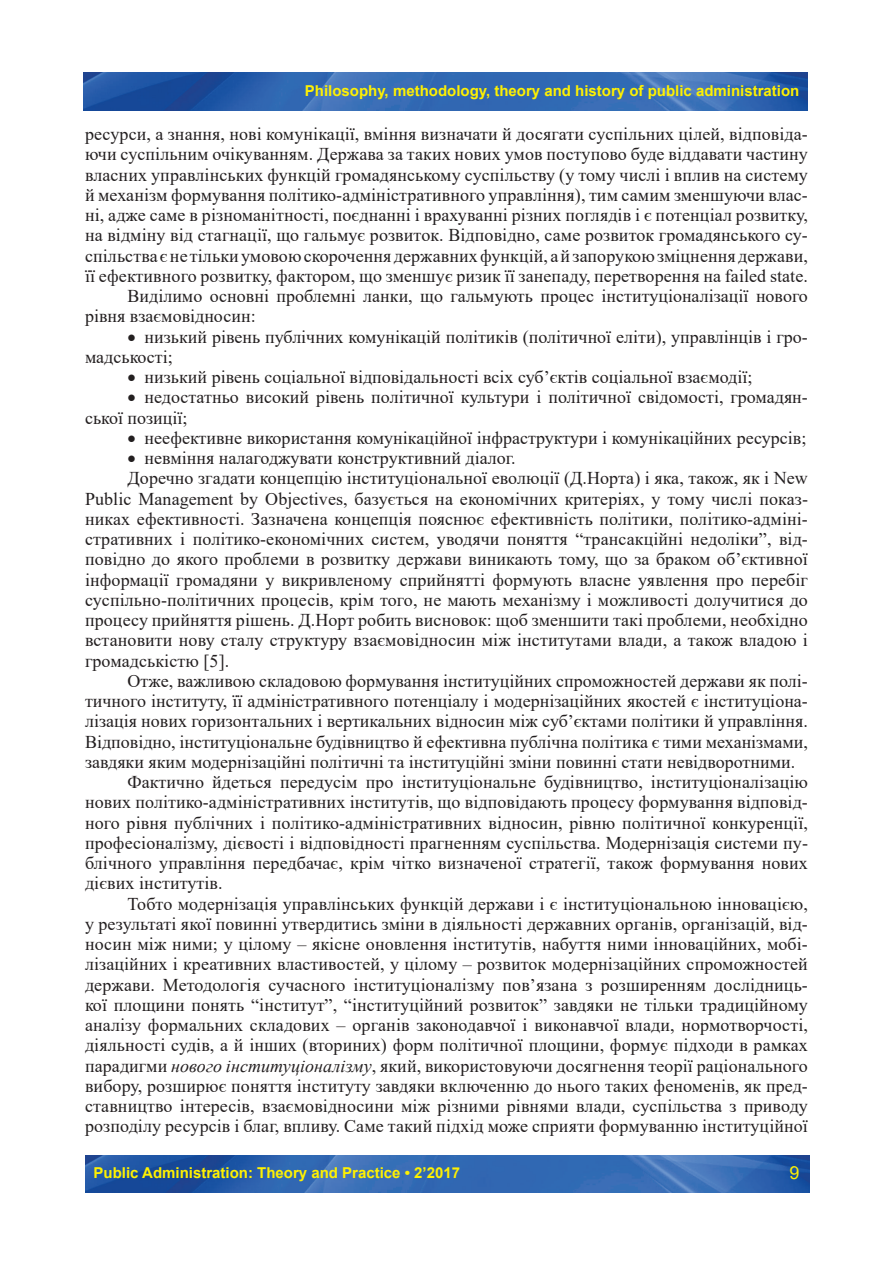
<style>
.page{position:relative;width:893px;height:1263px;background:#fff}
.page>*{position:absolute;margin:0;border:0;box-sizing:border-box;transform-origin:0 0}
.t1{font:18px/20.2px "Times New Roman";letter-spacing:.005em;color:#231f20}
.t2{font:18px "Arial";color:#fff101}
.t3{font:700 15px "Arial";color:#fff101}
.s1{font-style:italic}
</style>
<div class="page">
<img style="left:85px;top:1155px;width:724px;height:37px">
<img style="left:84px;top:73px;width:724px;height:37px">
<p class="t3" style="left:305px;top:80px;width:496px">Philosophy, methodology, theory and history of public administration</p>
<p class="t1" style="left:85px;top:123px;width:724px">ресурси, а знання, нові комунікації, вміння визначати й досягати суспільних цілей, відповіда-</p>
<p class="t1" style="left:85px;top:144px;width:724px">ючи суспільним очікуванням. Держава за таких нових умов поступово буде віддавати частину</p>
<p class="t1" style="left:85px;top:164px;width:724px">власних управлінських функцій громадянському суспільству (у тому числі і вплив на систему</p>
<p class="t1" style="left:85px;top:184px;width:724px">й механізм формування політико-адміністративного управління), тим самим зменшуючи влас-</p>
<p class="t1" style="left:85px;top:204px;width:724px">ні, адже саме в різноманітності, поєднанні і врахуванні різних поглядів і є потенціал розвитку,</p>
<p class="t1" style="left:85px;top:225px;width:723px">на відміну від стагнації, що гальмує розвиток. Відповідно, саме розвиток громадянського су-</p>
<p class="t1" style="left:85px;top:245px;width:724px">спільства є не тільки умовою скорочення державних функцій, а й запорукою зміцнення держави,</p>
<p class="t1" style="left:85px;top:265px;width:724px">її ефективного розвитку, фактором, що зменшує ризик її занепаду, перетворення на failed state.</p>
<p class="t1" style="left:128px;top:285px;width:682px">Виділимо основні проблемні ланки, що гальмують процес інституціоналізації нового</p>
<p class="t1" style="left:85px;top:306px;width:172px">рівня взаємовідносин:</p>
<p class="t1" style="left:85px;top:326px;width:724px;text-indent:43px">• низький рівень публічних комунікацій політиків (політичної еліти), управлінців і гро&shy;мадськості;</p>
<p class="t1" style="left:128px;top:366px;width:626px">• низький рівень соціальної відповідальності всіх суб’єктів соціальної взаємодії;</p>
<p class="t1" style="left:85px;top:387px;width:724px;text-indent:43px">• недостатньо високий рівень політичної культури і політичної свідомості, громадян&shy;ської позиції;</p>
<p class="t1" style="left:128px;top:427px;width:680px">• неефективне використання комунікаційної інфраструктури і комунікаційних ресурсів;</p>
<p class="t1" style="left:128px;top:447px;width:390px">• невміння налагоджувати конструктивний діалог.</p>
<p class="t1" style="left:128px;top:468px;width:682px">Доречно згадати концепцію інституціональної еволюції (Д.Норта) і яка, також, як і New</p>
<p class="t1" style="left:85px;top:488px;width:724px">Public Management by Objectives, базується на економічних критеріях, у тому числі показ-</p>
<p class="t1" style="left:85px;top:508px;width:724px">никах ефективності. Зазначена концепція пояснює ефективність політики, політико-адміні-</p>
<p class="t1" style="left:85px;top:528px;width:724px">стративних і політико-економічних систем, уводячи поняття “трансакційні недоліки”, від-</p>
<p class="t1" style="left:85px;top:549px;width:724px">повідно до якого проблеми в розвитку держави виникають тому, що за браком об’єктивної</p>
<p class="t1" style="left:85px;top:569px;width:724px">інформації громадяни у викривленому сприйнятті формують власне уявлення про перебіг</p>
<p class="t1" style="left:85px;top:589px;width:724px">суспільно-політичних процесів, крім того, не мають механізму і можливості долучитися до</p>
<p class="t1" style="left:85px;top:609px;width:724px">процесу прийняття рішень. Д.Норт робить висновок: щоб зменшити такі проблеми, необхідно</p>
<p class="t1" style="left:85px;top:630px;width:724px">встановити нову сталу структуру взаємовідносин між інститутами влади, а також владою і</p>
<p class="t1" style="left:85px;top:650px;width:146px">громадськістю [5].</p>
<p class="t1" style="left:128px;top:670px;width:682px">Отже, важливою складовою формування інституційних спроможностей держави як полі-</p>
<p class="t1" style="left:85px;top:690px;width:724px">тичного інституту, її адміністративного потенціалу і модернізаційних якостей є інституціона-</p>
<p class="t1" style="left:85px;top:711px;width:724px">лізація нових горизонтальних і вертикальних відносин між суб’єктами політики й управління.</p>
<p class="t1" style="left:85px;top:731px;width:724px">Відповідно, інституціональне будівництво й ефективна публічна політика є тими механізмами,</p>
<p class="t1" style="left:85px;top:751px;width:712px">завдяки яким модернізаційні політичні та інституційні зміни повинні стати невідворотними.</p>
<p class="t1" style="left:128px;top:771px;width:682px">Фактично йдеться передусім про інституціональне будівництво, інституціоналізацію</p>
<p class="t1" style="left:85px;top:792px;width:724px">нових політико-адміністративних інститутів, що відповідають процесу формування відповід-</p>
<p class="t1" style="left:85px;top:812px;width:724px">ного рівня публічних і політико-адміністративних відносин, рівню політичної конкуренції,</p>
<p class="t1" style="left:85px;top:832px;width:724px">професіоналізму, дієвості і відповідності прагненням суспільства. Модернізація системи пу-</p>
<p class="t1" style="left:85px;top:852px;width:724px">блічного управління передбачає, крім чітко визначеної стратегії, також формування нових</p>
<p class="t1" style="left:85px;top:873px;width:139px">дієвих інститутів.</p>
<p class="t1" style="left:128px;top:893px;width:682px">Тобто модернізація управлінських функцій держави і є інституціональною інновацією,</p>
<p class="t1" style="left:85px;top:913px;width:724px">у результаті якої повинні утвердитись зміни в діяльності державних органів, організацій, від-</p>
<p class="t1" style="left:85px;top:933px;width:724px">носин між ними; у цілому – якісне оновлення інститутів, набуття ними інноваційних, мобі-</p>
<p class="t1" style="left:85px;top:954px;width:724px">лізаційних і креативних властивостей, у цілому – розвиток модернізаційних спроможностей</p>
<p class="t1" style="left:85px;top:974px;width:724px">держави. Методологія сучасного інституціоналізму пов’язана з розширенням дослідниць-</p>
<p class="t1" style="left:85px;top:994px;width:724px">кої площини понять “інститут”, “інституційний розвиток” завдяки не тільки традиційному</p>
<p class="t1" style="left:85px;top:1014px;width:724px">аналізу формальних складових – органів законодавчої і виконавчої влади, нормотворчості,</p>
<p class="t1" style="left:85px;top:1035px;width:724px">діяльності судів, а й інших (вториних) форм політичної площини, формує підходи в рамках</p>
<p class="t1" style="left:85px;top:1055px;width:724px">парадигми <span class="s1">нового інституціоналізму</span>, який, використовуючи досягнення теорії раціонального</p>
<p class="t1" style="left:85px;top:1075px;width:724px">вибору, розширює поняття інституту завдяки включенню до нього таких феноменів, як пред-</p>
<p class="t1" style="left:85px;top:1095px;width:724px">ставництво інтересів, взаємовідносини між різними рівнями влади, суспільства з приводу</p>
<p class="t1" style="left:85px;top:1116px;width:724px">розподілу ресурсів і благ, впливу. Саме такий підхід може сприяти формуванню інституційної</p>
<p class="t3" style="left:94px;top:1162px;width:368px">Public Administration: Theory and Practice • 2’2017</p>
<p class="t2" style="left:789px;top:1160px;width:12px">9</p>
</div>
